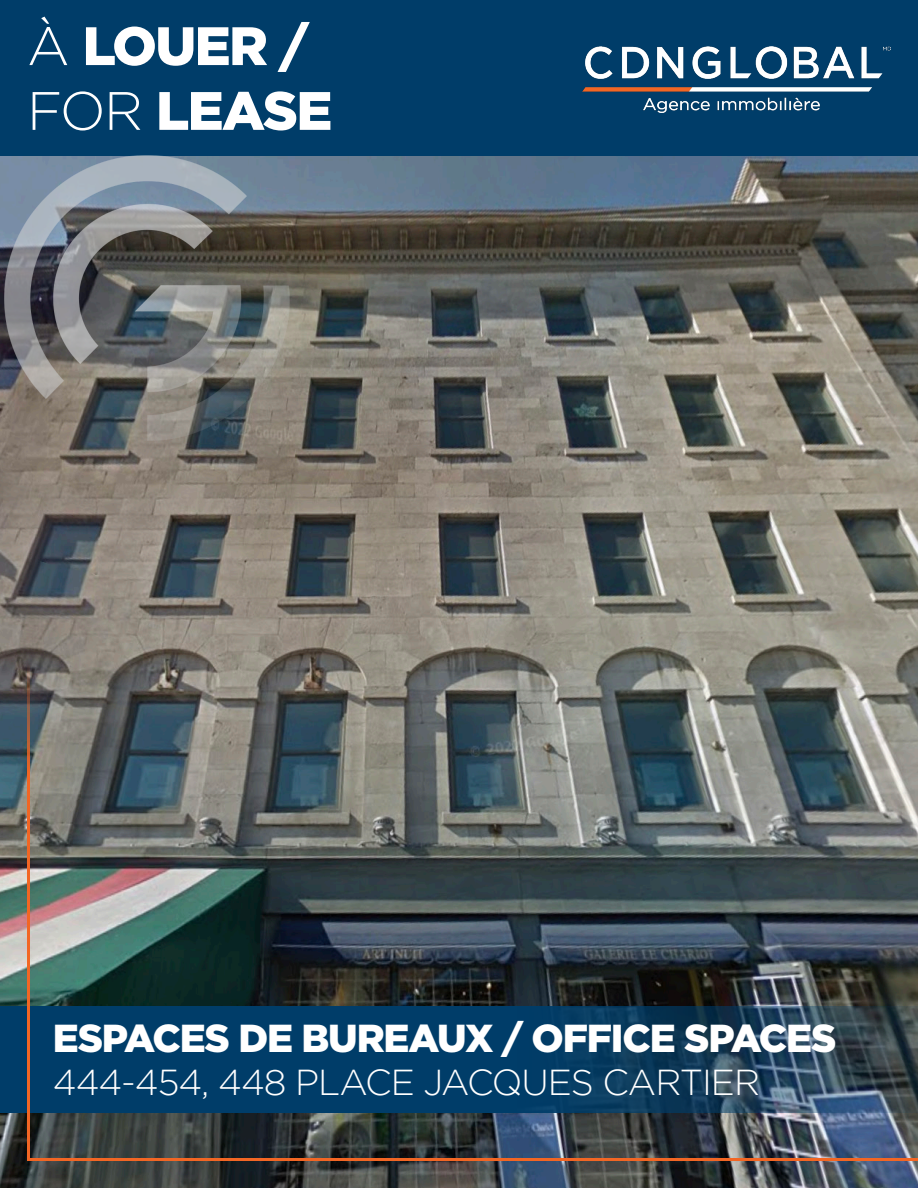
<style>
.page{position:relative;width:918px;height:1188px;background:#fff}
.page>*{position:absolute;margin:0;border:0;box-sizing:border-box;transform-origin:0 0}
.t1{font:900 54px/64.8px "Gotham";letter-spacing:-.03em;color:#fff}
.t2{font:900 39px "Gotham";letter-spacing:-.03em;color:#fff}
.t3{font:300 36px "Gotham";letter-spacing:-.03em;color:#fff}
.s1{font-weight:300}
</style>
<div class="page">
<img style="left:0;top:156px;width:918px;height:1032px">
<div style="left:0;top:0;width:918px;height:156px;background:#003d69"></div>
<div style="left:0;top:1007px;width:918px;height:106px;background:#003d69"></div>
<img style="left:26px;top:630px;width:892px;height:532px">
<img style="left:4px;top:156px;width:285px;height:284px">
<img style="left:582px;top:46px;width:309px;height:66px">
<p class="t1" style="left:27px;top:12px;width:307px"><span class="s1">À</span> LOUER /<br><span class="s1">FOR</span> LEASE</p>
<p class="t2" style="left:53px;top:1016px;width:785px">ESPACES DE BUREAUX / OFFICE SPACES</p>
<p class="t3" style="left:53px;top:1063px;width:709px">444-454, 448 PLACE JACQUES CARTIER</p>
</div>
